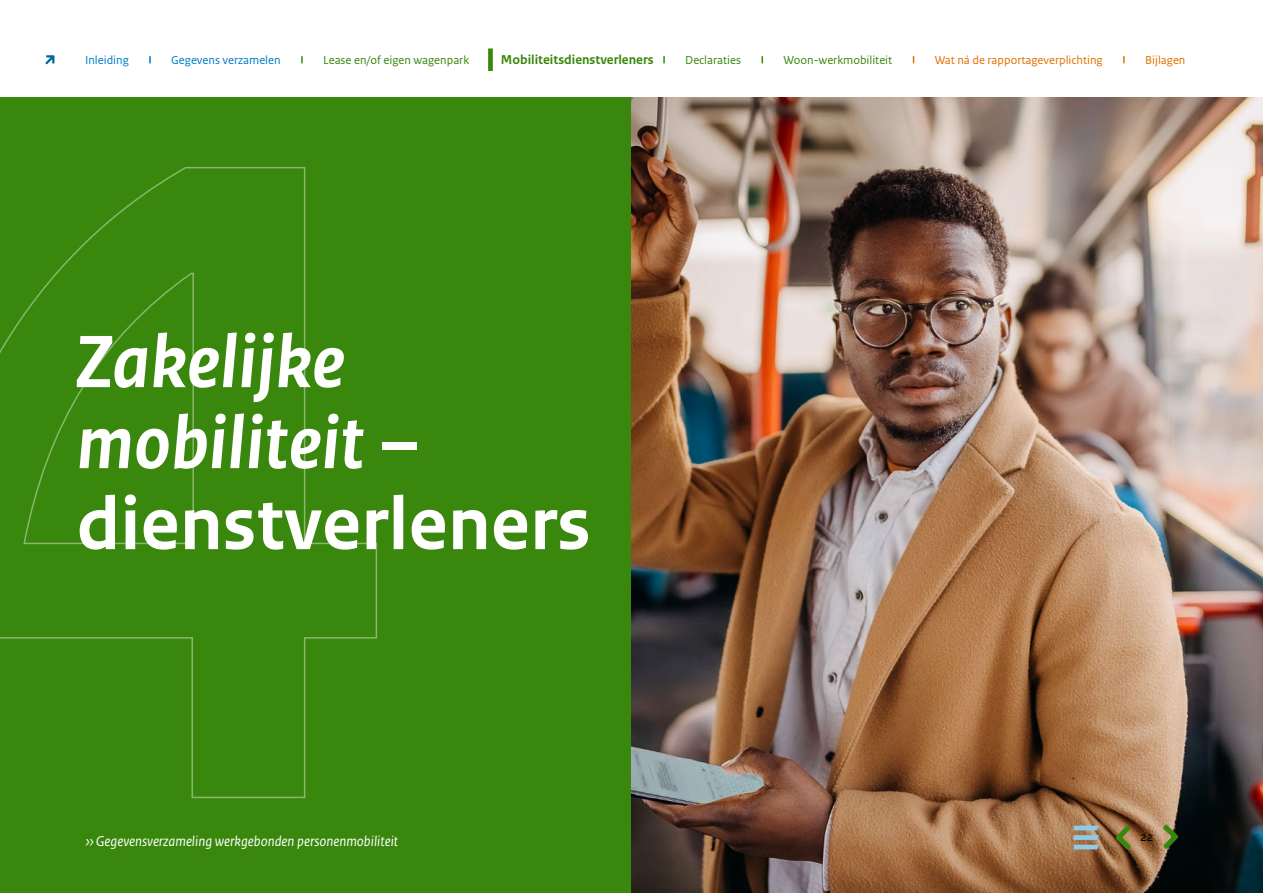
<style>
.page{position:relative;width:1263px;height:893px;background:#fff}
.page>*{position:absolute;margin:0;border:0;box-sizing:border-box;transform-origin:0 0}
.WCAG_-_Titelblad__nu{font:italic 700 78px/81px "Rijksoverheid Sans Text";color:#fff}
.t1{font:italic 15px "Rijksoverheid Sans Text";color:#fff}
.t2{font:700 13.5px "Rijksoverheid Sans Text";color:#39870c}
.t3{font:13.5px "Rijksoverheid Sans Text";color:#000}
.t4{font:12.3px "Rijksoverheid Sans Text";color:#39870c}
.t5{font:12.3px "Rijksoverheid Sans Text";color:#e17000}
.t6{font:12.3px "Rijksoverheid Sans Text";color:#007bc7}
.s1{font-style:normal}
</style>
<div class="page">
<div style="left:0;top:98px;width:1263px;height:795px;background:#39870c"></div>
<svg style="left:0;top:167px;width:378px;height:632px"></svg>
<img style="left:631px;top:98px;width:632px;height:795px">
<svg style="left:1074px;top:826px;width:25px;height:23px"></svg>
<svg style="left:1163px;top:824px;width:15px;height:25px"></svg>
<svg style="left:1116px;top:825px;width:15px;height:25px"></svg>
<svg style="left:149px;top:56px;width:2px;height:7px"></svg>
<svg style="left:301px;top:56px;width:2px;height:7px"></svg>
<svg style="left:663px;top:56px;width:2px;height:7px"></svg>
<svg style="left:761px;top:56px;width:2px;height:7px"></svg>
<svg style="left:1123px;top:56px;width:2px;height:7px"></svg>
<svg style="left:45px;top:55px;width:9px;height:9px"></svg>
<div style="left:488px;top:48px;width:5px;height:23px;background:#39870c"></div>
<p class="t6" style="left:85px;top:52px;width:45px">Inleiding</p>
<p class="t6" style="left:171px;top:52px;width:111px">Gegevens verzamelen</p>
<p class="t4" style="left:323px;top:52px;width:147px">Lease en/of eigen wagenpark</p>
<p class="t2" style="left:501px;top:52px;width:154px">Mobiliteitsdienstverleners</p>
<p class="t4" style="left:512px;top:52px;width:133px">Mobiliteitsdienstverleners</p>
<p class="t4" style="left:685px;top:52px;width:57px">Declaraties</p>
<p class="t4" style="left:783px;top:52px;width:110px">Woon-werkmobiliteit</p>
<p class="t5" style="left:935px;top:52px;width:169px">Wat ná de rapportageverplichting</p>
<p class="t5" style="left:1145px;top:52px;width:42px">Bijlagen</p>
<h1 class="WCAG_-_Titelblad__nu" style="left:77px;top:323px;width:516px">Zakelijke mobiliteit <span class="s1">– dienstverleners</span></h1>
<p class="t1" style="left:85px;top:833px;width:315px">›› Gegevensverzameling werkgebonden personenmobiliteit</p>
<p class="t3" style="left:1140px;top:829px;width:15px">22</p>
</div>
